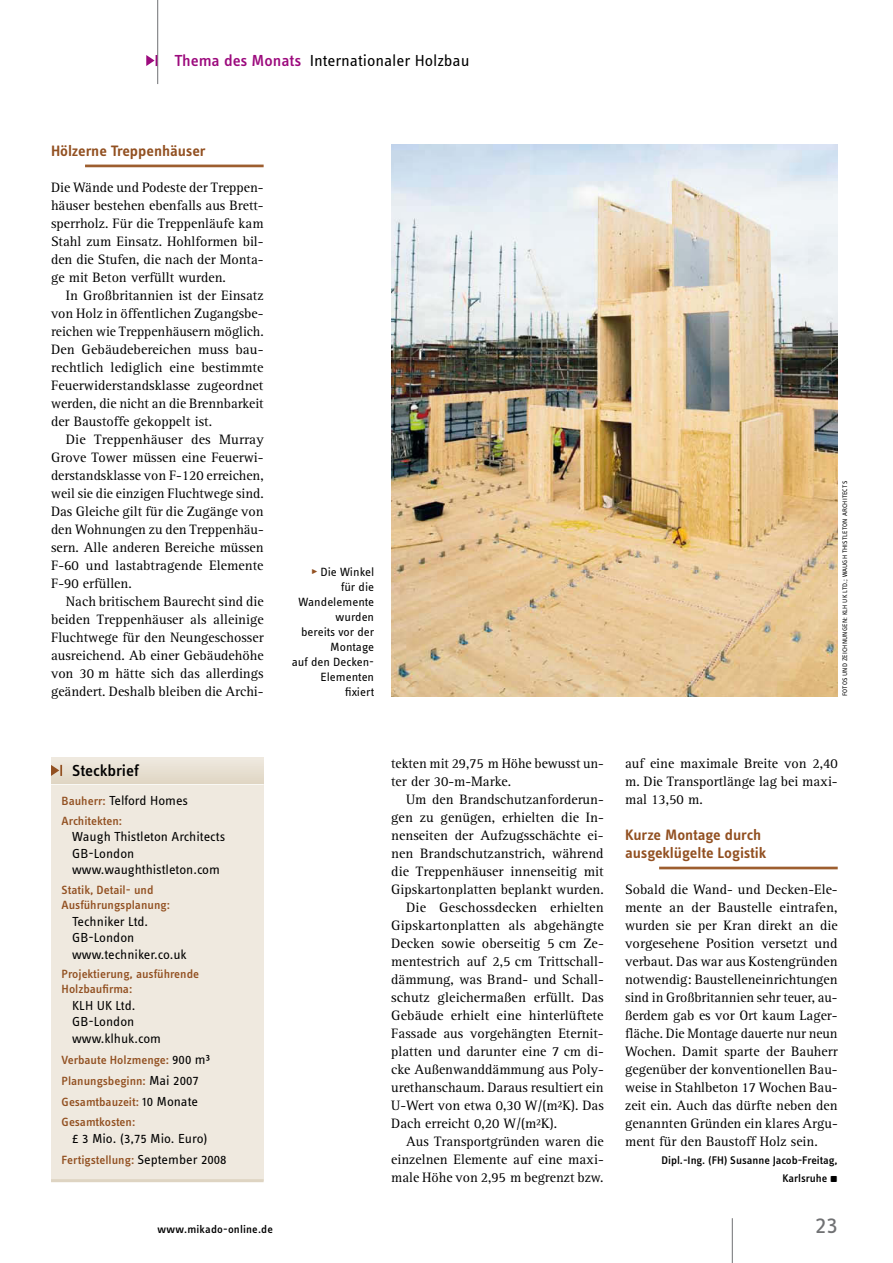
<style>
.page{position:relative;width:893px;height:1263px;background:#fff}
.page>*{position:absolute;margin:0;border:0;box-sizing:border-box;transform-origin:0 0}
.t1{font:24px "Info OT Text";color:#707173;scale:1.05 1}
.t2{font:16.5px "Info OT Text";color:#000;scale:1.05 1}
.t3{font:500 16.5px "Info OT Text";letter-spacing:-.005em;color:#000;scale:1.05 1}
.t4{font:600 15.6px/18px "Info OT Text";letter-spacing:-.005em;color:#925021;scale:1.05 1}
.t5{font:14.1px/18px "Rotis Serif Pro";color:#000;text-align:justify}
.t6{font:13.5px/16.5px "Info OT Text";color:#000;scale:1.05 1}
.t7{font:500 12.3px/15px "Info OT Text";color:#925021;scale:1.05 1}
.t8{font:12.3px/15px "Info OT Text";color:#000;text-align:right;scale:1.05 1}
.t9{font:500 11.4px/18px "Info OT Text";color:#000;text-align:right;scale:1.05 1}
.t10{font:6.75px "Info OT Text";letter-spacing:.025em;color:#000;scale:1.05 1}
.s1{font-weight:500;color:#9c0a7d}
.s2{font-weight:500;font-size:12.3px;color:#925021}
.s3{font-weight:400;font-size:13.5px;color:#000}
.s4{color:#925021}
.s5{font-weight:400;font-size:9px}
</style>
<div class="page">
<hr style="left:157px;top:0;width:1px;height:84px;background:#707173">
<hr style="left:732px;top:1218px;width:1px;height:45px;background:#707173">
<svg style="left:146px;top:55px;width:11px;height:11px"></svg>
<img style="left:391px;top:145px;width:447px;height:551px">
<div style="left:51px;top:784px;width:213px;height:397px;background:#efe9df"></div>
<hr style="left:51px;top:1179px;width:213px;height:3px;background:#ded4c2">
<hr style="left:51px;top:783px;width:213px;height:2px;background:#fff">
<div style="left:51px;top:758px;width:213px;height:25px;background:#e7dfd1"></div>
<svg style="left:51px;top:765px;width:11px;height:11px"></svg>
<hr style="left:85px;top:165px;width:179px;height:2px;background:#9d5e2f">
<hr style="left:659px;top:867px;width:179px;height:2px;background:#9d5e2f">
<p class="t2" style="left:174px;top:50px;width:283px"><span class="s1">Thema des Monats</span> Internationaler Holzbau</p>
<p class="t4" style="left:51px;top:142px;width:149px">Hölzerne Treppenhäuser</p>
<p class="t5" style="left:51px;top:179px;width:214px">Die Wände und Podeste der Treppen&shy;häuser bestehen ebenfalls aus Brett&shy;sperrholz. Für die Treppenläufe kam Stahl zum Einsatz. Hohlformen bil&shy;den die Stufen, die nach der Monta&shy;ge mit Beton verfüllt wurden.</p>
<p class="t5" style="left:51px;top:287px;width:214px;text-indent:15px">In Großbritannien ist der Einsatz von Holz in öffentlichen Zugangsbe&shy;reichen wie Treppenhäusern möglich.<br>Den Gebäudebereichen muss bau&shy;rechtlich lediglich eine bestimmte Feuerwiderstandsklasse zugeordnet werden, die nicht an die Brennbarkeit der Baustoffe gekoppelt ist.</p>
<p class="t5" style="left:51px;top:431px;width:214px;text-indent:15px">Die Treppenhäuser des Murray Grove Tower müssen eine Feuerwi&shy;derstandsklasse von F-120 erreichen, weil sie die einzigen Fluchtwege sind.<br>Das Gleiche gilt für die Zugänge von den Wohnungen zu den Treppenhäu&shy;sern. Alle anderen Bereiche müssen F-60 und lastabtragende Elemente F-90 erfüllen.</p>
<p class="t5" style="left:51px;top:593px;width:214px;text-indent:15px">Nach britischem Baurecht sind die beiden Treppenhäuser als alleinige Fluchtwege für den Neungeschosser ausreichend. Ab einer Gebäudehöhe von 30 m hätte sich das allerdings geändert. Deshalb bleiben die Archi-</p>
<p class="t3" style="left:72px;top:760px;width:65px">Steckbrief</p>
<p class="t6" style="left:62px;top:792px;width:122px"><span class="s2">Bauherr:</span> Telford Homes</p>
<p class="t7" style="left:62px;top:813px;width:59px">Architekten:</p>
<p class="t6" style="left:72px;top:828px;width:147px">Waugh Thistleton Architects<br>GB-London www.waughthistleton.com</p>
<p class="t7" style="left:62px;top:882px;width:105px">Statik, Detail- und<br>Ausführungsplanung:</p>
<p class="t6" style="left:72px;top:912px;width:111px">Techniker Ltd.<br>GB-London www.techniker.co.uk</p>
<p class="t7" style="left:62px;top:966px;width:132px">Projektierung, ausführende<br>Holzbaufirma:</p>
<p class="t6" style="left:72px;top:997px;width:86px">KLH UK Ltd.<br>GB-London www.klhuk.com</p>
<p class="t7" style="left:62px;top:1049px;width:143px;line-height:21.1px">Verbaute Holzmenge: <span class="s3">900 m³<br></span>Planungsbeginn: <span class="s3">Mai 2007<br></span>Gesamtbauzeit: <span class="s3">10 Monate</span></p>
<p class="t7" style="left:62px;top:1114px;width:72px">Gesamtkosten:</p>
<p class="t6" style="left:72px;top:1129px;width:131px">£ 3 Mio. (3,75 Mio. Euro)</p>
<p class="t7" style="left:62px;top:1152px;width:159px">Fertigstellung: <span class="s3">September 2008</span></p>
<p class="t8" style="left:292px;top:564px;width:80px"><span class="s4">▸</span> Die Winkel<br>für die<br>Wandelemente wurden<br>bereits vor der<br>Montage<br>auf den Decken-<br>Elementen fixiert</p>
<p class="t10" style="left:841px;top:696px;width:206px;rotate:-90deg">Fotos und Zeichnungen : KLH UK Ltd.; Waugh Thistleton Architects</p>
<p class="t5" style="left:391px;top:755px;width:214px">tekten mit 29,75 m Höhe bewusst un&shy;ter der 30-m-Marke.</p>
<p class="t5" style="left:406px;top:791px;width:199px">Um den Brandschutzanforderun-</p>
<p class="t5" style="left:391px;top:809px;width:214px">gen zu genügen, erhielten die In-</p>
<p class="t5" style="left:391px;top:827px;width:214px">nenseiten der Aufzugsschächte ei-</p>
<p class="t5" style="left:391px;top:845px;width:214px">nen Brandschutzanstrich, während</p>
<p class="t5" style="left:391px;top:863px;width:214px">die Treppenhäuser innenseitig mit</p>
<p class="t5" style="left:391px;top:881px;width:214px">Gipskartonplatten beplankt wurden.</p>
<p class="t5" style="left:406px;top:899px;width:199px">Die Geschossdecken erhielten</p>
<p class="t5" style="left:391px;top:917px;width:214px">Gipskartonplatten als abgehängte</p>
<p class="t5" style="left:391px;top:935px;width:214px">Decken sowie oberseitig 5 cm Ze-</p>
<p class="t5" style="left:391px;top:953px;width:214px">mentestrich auf 2,5 cm Trittschall-</p>
<p class="t5" style="left:391px;top:971px;width:214px">dämmung, was Brand- und Schall-</p>
<p class="t5" style="left:391px;top:989px;width:214px">schutz gleichermaßen erfüllt. Das</p>
<p class="t5" style="left:391px;top:1007px;width:214px">Gebäude erhielt eine hinterlüftete</p>
<p class="t5" style="left:391px;top:1025px;width:214px">Fassade aus vorgehängten Eternit-</p>
<p class="t5" style="left:391px;top:1043px;width:214px">platten und darunter eine 7 cm di-</p>
<p class="t5" style="left:391px;top:1061px;width:214px">cke Außenwanddämmung aus Poly-</p>
<p class="t5" style="left:391px;top:1079px;width:214px">urethanschaum. Daraus resultiert ein</p>
<p class="t5" style="left:391px;top:1097px;width:214px">U-Wert von etwa 0,30 W/(m²K). Das</p>
<p class="t5" style="left:391px;top:1115px;width:167px">Dach erreicht 0,20 W/(m²K).</p>
<p class="t5" style="left:406px;top:1133px;width:199px">Aus Transportgründen waren die</p>
<p class="t5" style="left:391px;top:1151px;width:214px">einzelnen Elemente auf eine maxi-</p>
<p class="t5" style="left:391px;top:1169px;width:214px">male Höhe von 2,95 m begrenzt bzw.</p>
<p class="t5" style="left:625px;top:755px;width:214px">auf eine maximale Breite von 2,40 m. Die Transportlänge lag bei maxi&shy;mal 13,50 m.</p>
<p class="t4" style="left:625px;top:826px;width:136px">Kurze Montage durch ausgeklügelte Logistik</p>
<p class="t5" style="left:625px;top:881px;width:214px">Sobald die Wand- und Decken-Ele&shy;mente an der Baustelle eintrafen, wurden sie per Kran direkt an die vorgesehene Position versetzt und verbaut. Das war aus Kostengründen notwendig: Baustelleneinrichtungen sind in Großbritannien sehr teuer, au&shy;ßerdem gab es vor Ort kaum Lager&shy;fläche. Die Montage dauerte nur neun Wochen. Damit sparte der Bauherr gegenüber der konventionellen Bau&shy;weise in Stahlbeton 17 Wochen Bau&shy;zeit ein. Auch das dürfte neben den genannten Gründen ein klares Argu&shy;ment für den Baustoff Holz sein.</p>
<p class="t9" style="left:661px;top:1151px;width:169px">Dipl.-Ing. (FH) Susanne Jacob-Freitag,<br>Karlsruhe <span class="s5">▪</span></p>
<p class="t9" style="left:157px;top:1220px;width:112px">www.mikado-online.de</p>
<h1 class="t1" style="left:815px;top:1210px;width:23px">23</h1>
</div>
